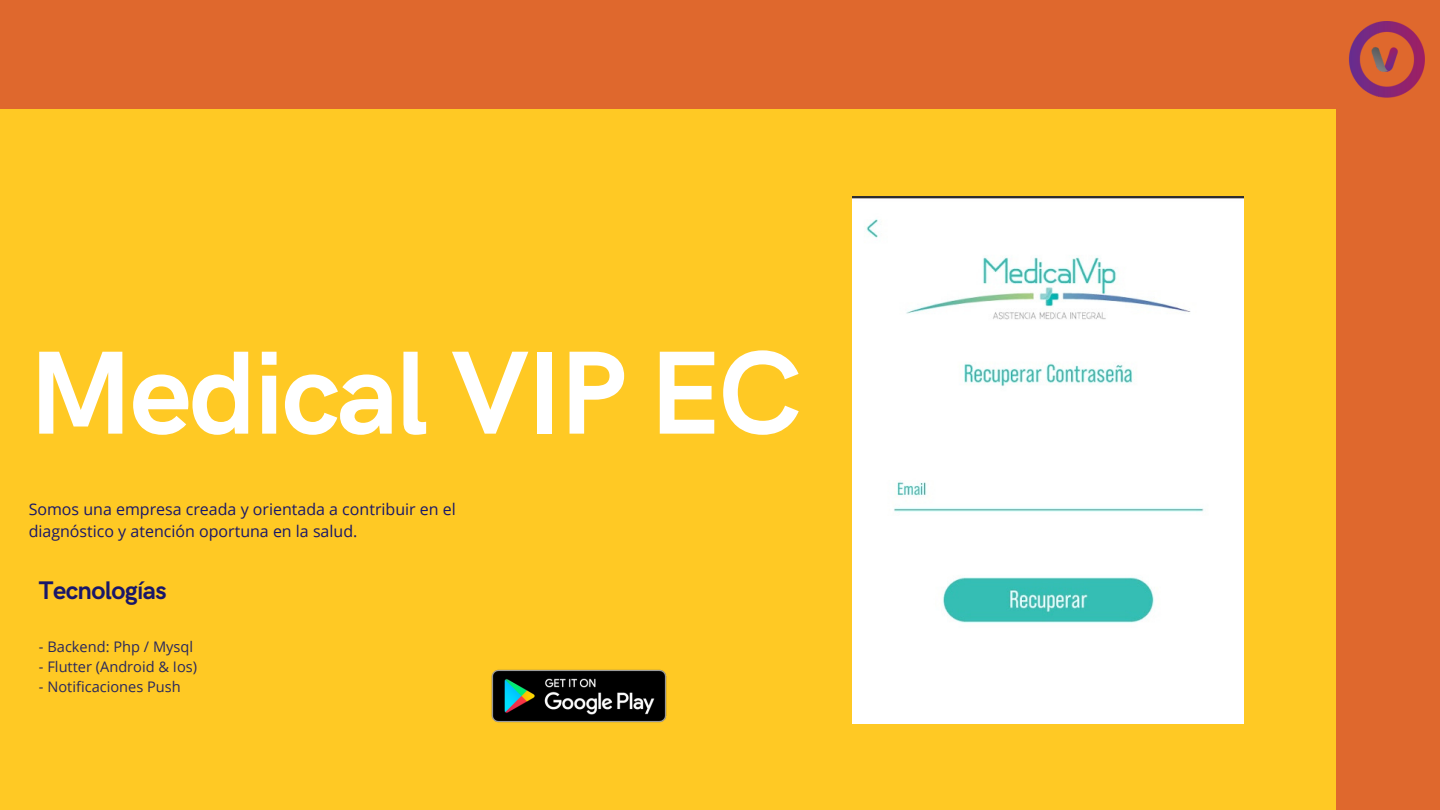
<style>
.page{position:relative;width:1440px;height:810px;background:#df682d}
.page>*{position:absolute;margin:0;border:0;box-sizing:border-box;transform-origin:0 0}
.t1{font:700 118.8px "HK Grotesk";letter-spacing:-.025em;color:#fff}
.t2{font:700 25.5px "HK Grotesk";letter-spacing:-.025em;color:#191769}
.t3{font:16px/22px "Open Sans";color:#191769}
.t4{font:14.6px "Open Sans";color:#29285d}
</style>
<div class="page">
<div style="left:0;top:109px;width:1336px;height:701px;background:#ffc924"></div>
<img style="left:853px;top:196px;width:391px;height:527px">
<img style="left:491px;top:669px;width:176px;height:54px">
<img style="left:1349px;top:21px;width:76px;height:77px">
<p class="t1" style="left:29px;top:327px;width:774px">Medical VIP EC</p>
<p class="t3" style="left:29px;top:497px;width:429px">Somos una empresa creada y orientada a contribuir en el diagnóstico y atención oportuna en la salud.</p>
<p class="t2" style="left:39px;top:576px;width:129px">Tecnologías</p>
<p class="t4" style="left:39px;top:636px;width:156px">- Backend: Php / Mysql</p>
<p class="t4" style="left:39px;top:656px;width:160px">- Flutter (Android &amp; Ios)</p>
<p class="t4" style="left:39px;top:676px;width:143px">- Notificaciones Push</p>
</div>
